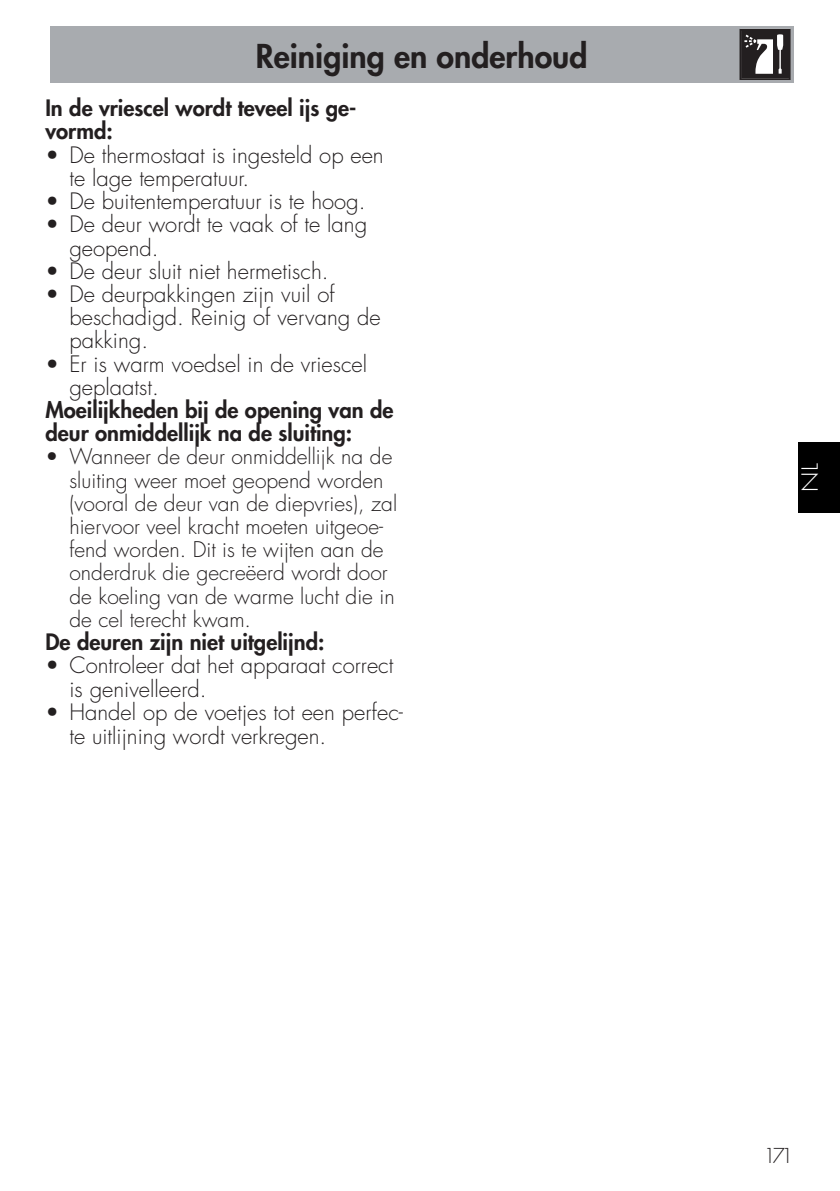
<style>
.page{position:relative;width:840px;height:1191px;background:#fff}
.page>*{position:absolute;margin:0;border:0;box-sizing:border-box;transform-origin:0 0}
.t1{font:800 32px "Futura Std";color:#231f20}
.t2{font:300 22px/23.2px "Futura Std";color:#231f20}
.t3{font:800 22px/23.2px "Futura Std";color:#231f20}
.t4{font:300 21.6px "Futura Std";color:#fff;scale:1.11 1}
.t5{font:300 21px/23.2px "Futura Std";color:#231f20}
.t6{font:300 20px "Futura Std";color:#231f20}
</style>
<div class="page">
<div style="left:797px;top:442px;width:42px;height:71px;background:#000"></div>
<div style="left:50px;top:26px;width:743px;height:57px;background:#a8abaf"></div>
<svg style="left:739px;top:29px;width:51px;height:51px;background:#5b5859"></svg>
<h1 class="t1" style="left:256px;top:36px;width:333px">Reiniging en onderhoud</h1>
<p class="t3" style="left:45px;top:97px;width:312px">In de vriescel wordt teveel ijs ge&shy;vormd:</p>
<p class="t2" style="left:69px;top:144px;width:315px;text-indent:-24px">• De thermostaat is ingesteld op een te lage temperatuur.</p>
<p class="t2" style="left:45px;top:190px;width:321px">• De buitentemperatuur is te hoog.</p>
<p class="t2" style="left:69px;top:213px;width:299px;text-indent:-24px">• De deur wordt te vaak of te lang geopend.</p>
<p class="t2" style="left:45px;top:260px;width:284px">• De deur sluit niet hermetisch.</p>
<p class="t2" style="left:69px;top:283px;width:312px;text-indent:-24px">• De deurpakkingen zijn vuil of beschadigd. Reinig of vervang de pakking.</p>
<p class="t2" style="left:69px;top:353px;width:299px;text-indent:-24px">• Er is warm voedsel in de vriescel geplaatst.</p>
<p class="t3" style="left:45px;top:398px;width:349px">Moeilijkheden bij de opening van de deur onmiddellijk na de sluiting:</p>
<p class="t5" style="left:69px;top:446px;width:329px;text-indent:-24px">• Wanneer de deur onmiddellijk na de sluiting weer moet geopend worden (vooral de deur van de diepvries), zal hiervoor veel kracht moeten uitgeoe&shy;fend worden. Dit is te wijten aan de onderdruk die gecreëerd wordt door de koeling van de warme lucht die in de cel terecht kwam.</p>
<p class="t3" style="left:45px;top:630px;width:280px">De deuren zijn niet uitgelijnd:</p>
<p class="t2" style="left:69px;top:654px;width:325px;text-indent:-24px">• Controleer dat het apparaat correct is genivelleerd.</p>
<p class="t2" style="left:69px;top:700px;width:335px;line-height:24px;text-indent:-24px">• Handel op de voetjes tot een perfec&shy;te uitlijning wordt verkregen.</p>
<p class="t4" style="left:796px;top:491px;width:27px;rotate:-90deg">NL</p>
<p class="t6" style="left:763px;top:1143px;width:32px">171</p>
</div>
